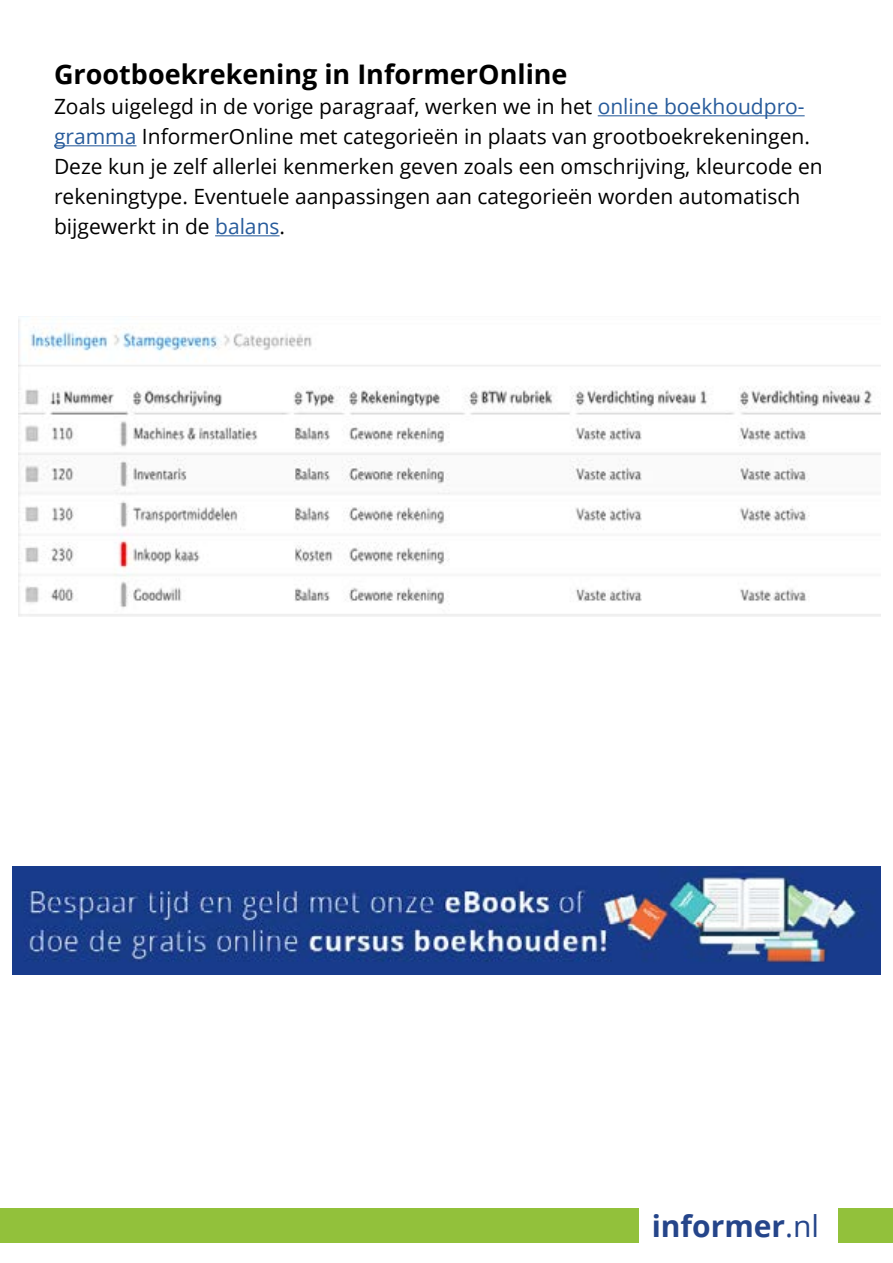
<style>
.page{position:relative;width:893px;height:1263px;background:#fff}
.page>*{position:absolute;margin:0;border:0;box-sizing:border-box;transform-origin:0 0}
.t1{font:700 30px "Open Sans";color:#25458a}
.t2{font:700 27px "Open Sans";color:#000}
.t3{font:21px/30px "Open Sans";color:#000}
.s1{color:#275b9b}
.s2{font-weight:400}
</style>
<div class="page">
<div style="left:0;top:1209px;width:893px;height:34px;background:#92c13b"></div>
<div style="left:640px;top:1202px;width:198px;height:49px;background:#fff"></div>
<hr style="left:598px;top:115px;width:207px;height:1px;background:#275b9b">
<hr style="left:54px;top:145px;width:83px;height:1px;background:#275b9b">
<hr style="left:215px;top:235px;width:65px;height:1px;background:#275b9b">
<img style="left:12px;top:866px;width:869px;height:108px">
<img style="left:19px;top:319px;width:862px;height:298px">
<p class="t2" style="left:54px;top:55px;width:515px">Grootboekrekening in InformerOnline</p>
<p class="t3" style="left:54px;top:91px;width:770px">Zoals uigelegd in de vorige paragraaf, werken we in het <span class="s1">online boekhoudpro&shy;gramma</span> InformerOnline met categorieën in plaats van grootboekrekeningen.<br>Deze kun je zelf allerlei kenmerken geven zoals een omschrijving, kleurcode en rekeningtype. Eventuele aanpassingen aan categorieën worden automatisch bijgewerkt in de <span class="s1">balans</span>.</p>
<h1 class="t1" style="left:652px;top:1205px;width:169px">informer<span class="s2">.nl</span></h1>
</div>
